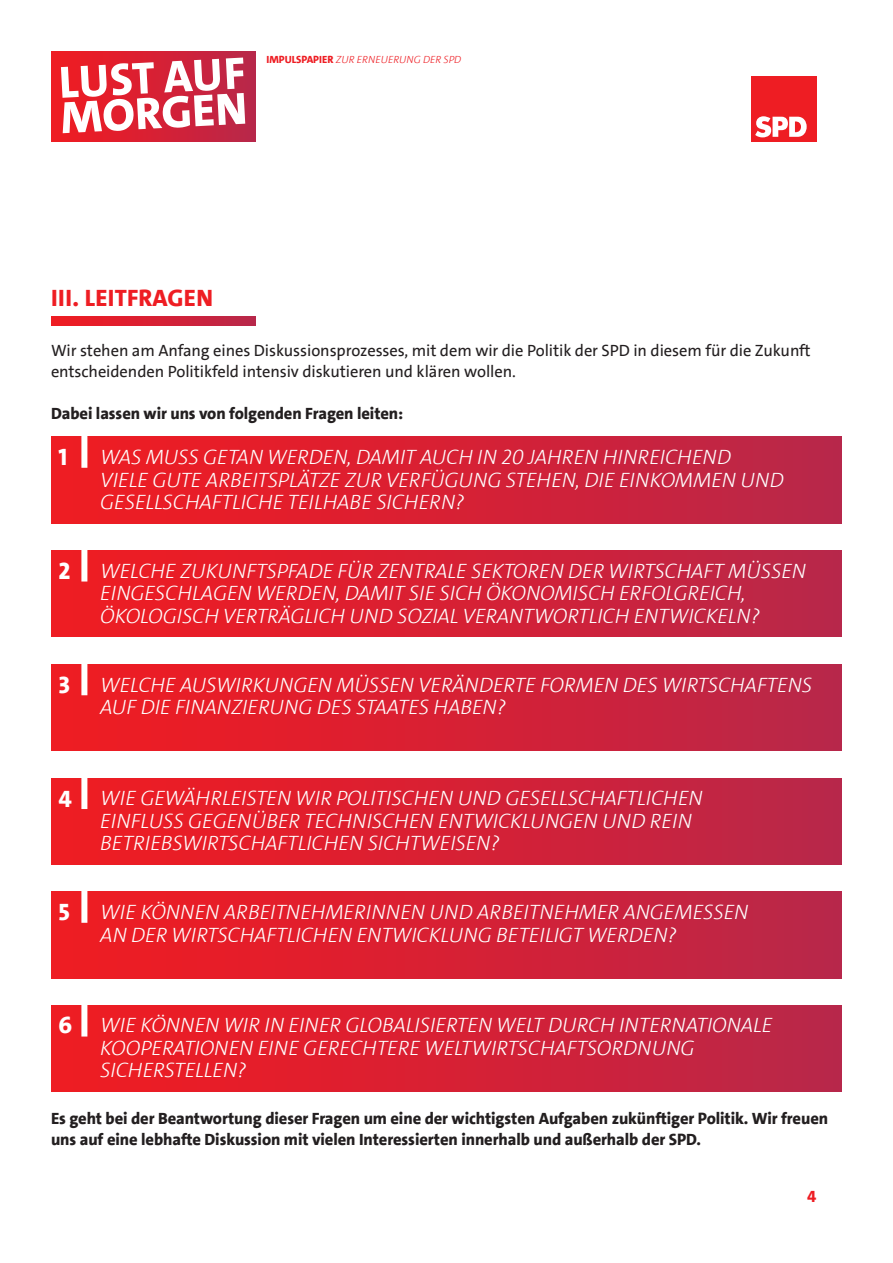
<style>
.page{position:relative;width:893px;height:1263px;background:#fff}
.page>*{position:absolute;margin:0;border:0;box-sizing:border-box;transform-origin:0 0}
.t1{font:800 24px "SPD The Sans Versal";letter-spacing:.01em;color:#ee1d23}
.t2{font:800 24px "SPD The Sans Versal";color:#fff}
.t3{font:italic 300 21px/22.5px "SPD The Sans Versal";letter-spacing:-.005em;color:#fff}
.t4{font:800 16.5px/21px "SPD The Sans";letter-spacing:-.005em;color:#231f20}
.t5{font:16.5px/21px "SPD The Sans";letter-spacing:-.005em;color:#231f20}
.t6{font:800 16.5px "SPD The Sans Versal";color:#ee1d23}
.t7{font:italic 300 10.5px "SPD The Sans Versal";color:#ee1d23}
.s1{font-weight:800;font-style:normal}
</style>
<div class="page">
<div style="left:751px;top:76px;width:65px;height:66px;background:#ee1d23"></div>
<svg style="left:755px;top:116px;width:52px;height:21px"></svg>
<div style="left:51px;top:551px;width:791px;height:86px;background:linear-gradient(to right,#f21b20,#ba2649)"></div>
<div style="left:81px;top:551px;width:6px;height:30px;background:#fff"></div>
<div style="left:51px;top:437px;width:791px;height:86px;background:linear-gradient(to right,#f21b20,#ba2649)"></div>
<div style="left:81px;top:437px;width:6px;height:31px;background:#fff"></div>
<div style="left:51px;top:664px;width:791px;height:86px;background:linear-gradient(to right,#f21b20,#ba2649)"></div>
<div style="left:81px;top:664px;width:6px;height:31px;background:#fff"></div>
<div style="left:51px;top:778px;width:791px;height:86px;background:linear-gradient(to right,#f21b20,#ba2649)"></div>
<div style="left:81px;top:778px;width:6px;height:31px;background:#fff"></div>
<div style="left:51px;top:892px;width:791px;height:86px;background:linear-gradient(to right,#f21b20,#ba2649)"></div>
<div style="left:81px;top:892px;width:6px;height:31px;background:#fff"></div>
<div style="left:51px;top:1006px;width:791px;height:86px;background:linear-gradient(to right,#f21b20,#ba2649)"></div>
<div style="left:81px;top:1006px;width:6px;height:30px;background:#fff"></div>
<div style="left:51px;top:51px;width:204px;height:91px;background:linear-gradient(to right,#f21b20,#ba274a)"></div>
<svg style="left:61px;top:58px;width:184px;height:75px"></svg>
<svg style="left:51px;top:317px;width:204px;height:8px;background:#d62034"></svg>
<p class="t7" style="left:267px;top:53px;width:196px"><span class="s1">IMPULSPAPIER</span> ZUR ERNEUERUNG DER SPD</p>
<p class="t1" style="left:51px;top:282px;width:163px">III. LEITFRAGEN</p>
<p class="t5" style="left:51px;top:340px;width:761px">Wir stehen am Anfang eines Diskussionsprozesses, mit dem wir die Politik der SPD in diesem für die Zukunft entscheidenden Politikfeld intensiv diskutieren und klären wollen.</p>
<p class="t4" style="left:51px;top:403px;width:354px">Dabei lassen wir uns von folgenden Fragen leiten:</p>
<p class="t2" style="left:58px;top:442px;width:10px">1</p>
<p class="t3" style="left:100px;top:446px;width:685px">WAS MUSS GETAN WERDEN, DAMIT AUCH IN 20 JAHREN HINREICHEND<br>VIELE GUTE ARBEITSPLÄTZE ZUR VERFÜGUNG STEHEN, DIE EINKOMMEN UND<br>GESELLSCHAFTLICHE TEILHABE SICHERN?</p>
<p class="t2" style="left:58px;top:555px;width:14px">2</p>
<p class="t3" style="left:100px;top:560px;width:707px">WELCHE ZUKUNFTSPFADE FÜR ZENTRALE SEKTOREN DER WIRTSCHAFT MÜSSEN<br>EINGESCHLAGEN WERDEN, DAMIT SIE SICH ÖKONOMISCH ERFOLGREICH,<br>ÖKOLOGISCH VERTRÄGLICH UND SOZIAL VERANTWORTLICH ENTWICKELN?</p>
<p class="t2" style="left:58px;top:669px;width:13px">3</p>
<p class="t3" style="left:100px;top:673px;width:713px">WELCHE AUSWIRKUNGEN MÜSSEN VERÄNDERTE FORMEN DES WIRTSCHAFTENS<br>AUF DIE FINANZIERUNG DES STAATES HABEN?</p>
<p class="t2" style="left:58px;top:783px;width:15px">4</p>
<p class="t2" style="left:58px;top:897px;width:13px">5</p>
<p class="t3" style="left:100px;top:787px;width:604px">WIE GEWÄHRLEISTEN WIR POLITISCHEN UND GESELLSCHAFTLICHEN<br>EINFLUSS GEGENÜBER TECHNISCHEN ENTWICKLUNGEN UND REIN<br>BETRIEBSWIRTSCHAFTLICHEN SICHTWEISEN?</p>
<p class="t3" style="left:100px;top:901px;width:650px">WIE KÖNNEN ARBEITNEHMERINNEN UND ARBEITNEHMER ANGEMESSEN<br>AN DER WIRTSCHAFTLICHEN ENTWICKLUNG BETEILIGT WERDEN?</p>
<p class="t2" style="left:58px;top:1010px;width:15px">6</p>
<p class="t3" style="left:100px;top:1014px;width:674px">WIE KÖNNEN WIR IN EINER GLOBALISIERTEN WELT DURCH INTERNATIONALE<br>KOOPERATIONEN EINE GERECHTERE WELTWIRTSCHAFTSORDNUNG<br>SICHERSTELLEN?</p>
<p class="t4" style="left:51px;top:1108px;width:779px">Es geht bei der Beantwortung dieser Fragen um eine der wichtigsten Aufgaben zukünftiger Politik. Wir freuen uns auf eine lebhafte Diskussion mit vielen Interessierten innerhalb und außerhalb der SPD.</p>
<p class="t6" style="left:807px;top:1186px;width:11px">4</p>
</div>
